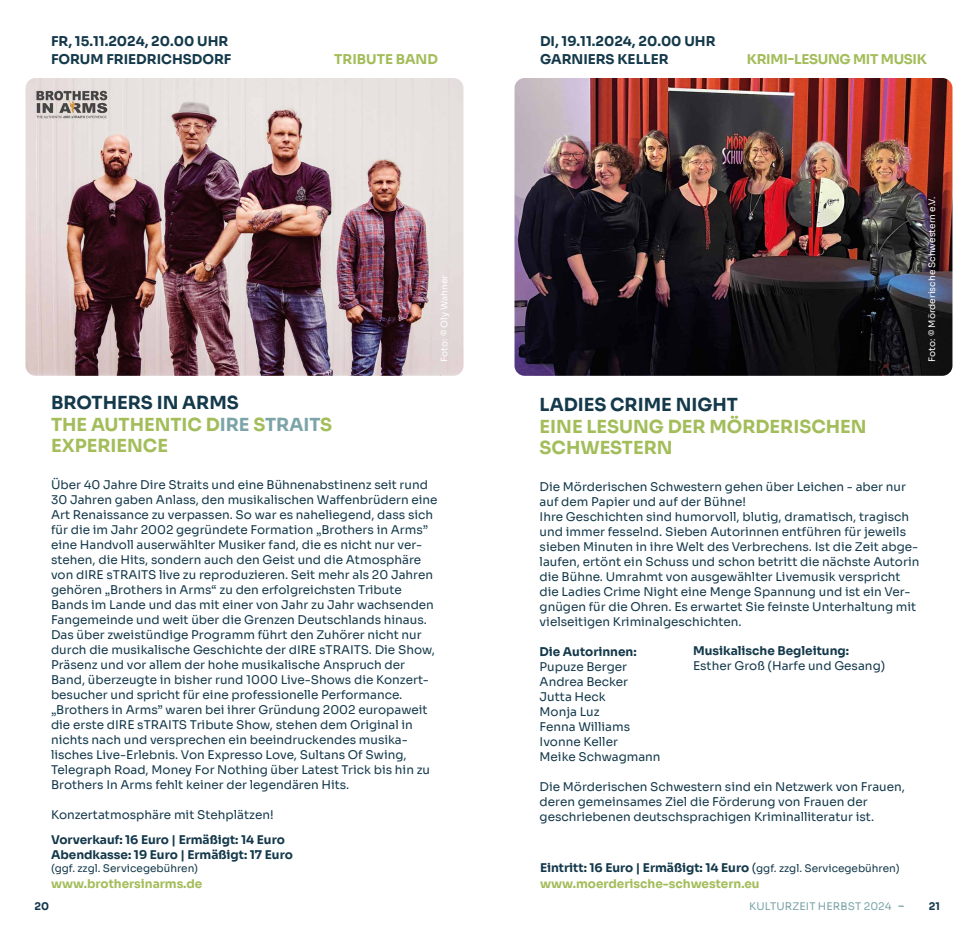
<style>
.page{position:relative;width:978px;height:936px;background:#fff}
.page>*{position:absolute;margin:0;border:0;box-sizing:border-box;transform-origin:0 0}
.t1{font:700 18px/21.6px "Sora";color:#a3bd5a}
.t2{font:700 18px "Sora";color:#14394b}
.t3{font:700 13.5px/18px "Sora";color:#14394b}
.t4{font:700 13.5px "Sora";letter-spacing:-.02em;color:#a3bd5a}
.t5{font:700 13.5px "Sora";color:#a3bd5a}
.t6{font:12px/15px "Sora";color:#14394b}
.t7{font:700 12px/14.2px "Sora";color:#14394b}
.t8{font:700 12px "Sora";color:#a3bd5a}
.t9{font:10.5px "Sora";color:#14394b}
.t10{font:10.5px "Sora";letter-spacing:.01em;color:#7ba4a8}
.t11{font:700 10.5px "Sora";color:#14394b}
.t12{font:9px "Sora";color:#fff}
.s1{color:#14394b}
.s2{color:#7ba4a8}
.s3{font-weight:400}
.s4{font-weight:400;font-size:10.5px}
.s5{font-weight:700}
</style>
<div class="page">
<img style="left:26px;top:78px;width:437px;height:298px">
<img style="left:514px;top:78px;width:438px;height:298px">
<p class="t3" style="left:51px;top:31px;width:182px">FR, 15.11.2024, 20.00 UHR<br>FORUM FRIEDRICHSDORF</p>
<p class="t5" style="left:334px;top:48px;width:105px">TRIBUTE BAND</p>
<p class="t12" style="left:437px;top:361px;width:88px;rotate:-90deg">Foto: © Oly Wahner</p>
<h1 class="t1" style="left:51px;top:390px;width:283px"><span class="s1">BROTHERS IN ARMS<br></span>THE AUTHENTIC D<span class="s2">IRE</span> S<span class="s2">TRAIT</span>S<br>EXPERIENCE</h1>
<p class="t6" style="left:51px;top:476px;width:388px">Über 40 Jahre Dire Straits und eine Bühnenabstinenz seit rund 30 Jahren gaben Anlass, den musikalischen Waffenbrüdern eine Art Renaissance zu verpassen. So war es naheliegend, dass sich für die im Jahr 2002 gegründete Formation „Brothers in Arms” eine Handvoll auserwählter Musiker fand, die es nicht nur ver&shy;stehen, die Hits, sondern auch den Geist und die Atmosphäre von dIRE sTRAITS live zu reproduzieren. Seit mehr als 20 Jahren gehören „Brothers in Arms“ zu den erfolgreichsten Tribute Bands im Lande und das mit einer von Jahr zu Jahr wachsenden Fangemeinde und weit über die Grenzen Deutschlands hinaus.<br>Das über zweistündige Programm führt den Zuhörer nicht nur durch die musikalische Geschichte der dIRE sTRAITS. Die Show, Präsenz und vor allem der hohe musikalische Anspruch der Band, überzeugte in bisher rund 1000 Live-Shows die Konzert&shy;besucher und spricht für eine professionelle Performance. „Brothers in Arms” waren bei ihrer Gründung 2002 europaweit die erste dIRE sTRAITS Tribute Show, stehen dem Original in nichts nach und versprechen ein beeindruckendes musika&shy;lisches Live-Erlebnis. Von Expresso Love, Sultans Of Swing, Telegraph Road, Money For Nothing über Latest Trick bis hin zu Brothers In Arms fehlt keiner der legendären Hits.</p>
<p class="t6" style="left:51px;top:806px;width:224px">Konzertatmosphäre mit Stehplätzen!</p>
<p class="t3" style="left:540px;top:31px;width:177px">DI, 19.11.2024, 20.00 UHR<br>GARNIERS KELLER</p>
<p class="t4" style="left:747px;top:48px;width:182px">KRIMI-LESUNG MIT MUSIK</p>
<p class="t12" style="left:925px;top:361px;width:167px;rotate:-90deg">Foto: © Mörderische Schwestern e.V.</p>
<h1 class="t2" style="left:540px;top:390px;width:200px">LADIES CRIME NIGHT</h1>
<h1 class="t1" style="left:540px;top:414px;width:329px">EINE LESUNG DER MÖRDERISCHEN<br>SCHWESTERN</h1>
<p class="t6" style="left:540px;top:478px;width:381px">Die Mörderischen Schwestern gehen über Leichen - aber nur auf dem Papier und auf der Bühne!<br>Ihre Geschichten sind humorvoll, blutig, dramatisch, tragisch und immer fesselnd. Sieben Autorinnen entführen für jeweils sieben Minuten in ihre Welt des Verbrechens. Ist die Zeit abge&shy;laufen, ertönt ein Schuss und schon betritt die nächste Autorin die Bühne. Umrahmt von ausgewählter Livemusik verspricht die Ladies Crime Night eine Menge Spannung und ist ein Ver&shy;gnügen für die Ohren. Es erwartet Sie feinste Unterhaltung mit vielseitigen Kriminalgeschichten.</p>
<p class="t7" style="left:540px;top:643px;width:99px">Die Autorinnen:</p>
<p class="t6" style="left:540px;top:658px;width:123px">Pupuze Berger<br>Andrea Becker<br>Jutta Heck<br>Monja Luz<br>Fenna Williams<br>Ivonne Keller<br>Meike Schwagmann</p>
<p class="t6" style="left:540px;top:778px;width:367px">Die Mörderischen Schwestern sind ein Netzwerk von Frauen, deren gemeinsames Ziel die Förderung von Frauen der geschriebenen deutschsprachigen Kriminalliteratur ist.</p>
<p class="t7" style="left:693px;top:643px;width:157px">Musikalische Begleitung:</p>
<p class="t6" style="left:693px;top:657px;width:194px">Esther Groß (Harfe und Gesang)</p>
<p class="t7" style="left:51px;top:831px;width:243px">Vorverkauf: 16 Euro | Ermäßigt: 14 Euro<br>Abendkasse: 19 Euro | Ermäßigt: 17 Euro</p>
<p class="t9" style="left:51px;top:859px;width:149px">(ggf. zzgl. Servicegebühren)</p>
<p class="t7" style="left:540px;top:859px;width:361px">Eintritt: 16 Euro | Ermäßigt: 14 Euro <span class="s3">(</span><span class="s4">ggf. zzgl. Servicegebühren)</span></p>
<p class="t8" style="left:51px;top:873px;width:153px">www.brothersinarms.de</p>
<p class="t8" style="left:540px;top:873px;width:221px">www.moerderische-schwestern.eu</p>
<p class="t11" style="left:34px;top:898px;width:16px">20</p>
<p class="t10" style="left:749px;top:898px;width:156px">KULTURZEIT HERBST 2024 <span class="s5">–</span></p>
<p class="t11" style="left:929px;top:898px;width:13px">21</p>
</div>
